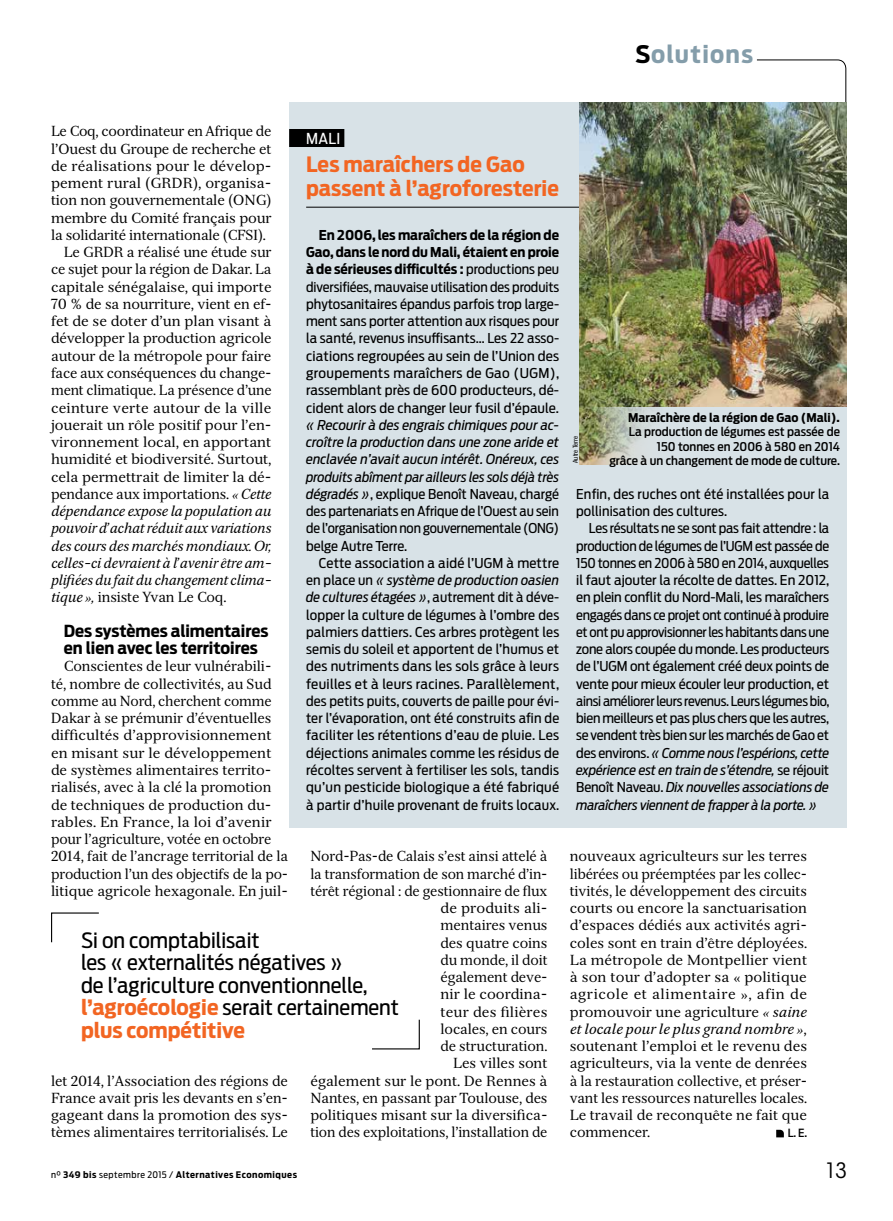
<style>
.page{position:relative;width:893px;height:1221px;background:#fff}
.page>*{position:absolute;margin:0;border:0;box-sizing:border-box;transform-origin:0 0}
.t1{font:700 24px "Antenna Cond";letter-spacing:.05em;color:#849daa;scale:1.07 1}
.t2{font:21px/22.5px "Antenna Cond";color:#000;scale:1.07 1}
.t3{font:700 21px/24px "Antenna Cond";letter-spacing:.005em;color:#f26522;scale:1.07 1}
.t4{font:condensed 21px "ITC Avant Garde Std";color:#000;scale:1.07 1}
.t5{font:700 16.5px/17.2px "Antenna Cond";color:#000;scale:1.07 1}
.t6{font:15px "Antenna Cond";color:#fff;scale:1.08 1}
.t7{font:14.25px/17.2px "Serif 12 Beta";letter-spacing:-.01em;color:#000;text-align:justify}
.t8{font:italic 14.25px "Serif 12 Beta";letter-spacing:-.02em;color:#000}
.t9{font:14.25px "Serif 12 Beta";letter-spacing:.01em;color:#000}
.t10{font:13.5px/17.2px "Antenna Cond";letter-spacing:.005em;color:#000;text-align:justify;scale:1.06 1}
.t11{font:13.5px/17.2px "Antenna Cond";letter-spacing:.005em;color:#000;text-align:justify;scale:1.09 1}
.t12{font:13.5px/17.2px "Antenna Cond";letter-spacing:.005em;color:#000;text-align:justify;scale:1.07 1}
.t13{font:italic 13.5px/17.2px "Antenna Cond";letter-spacing:-.005em;color:#000;text-align:justify;scale:1.09 1}
.t14{font:13.5px/17.2px "Antenna Cond";letter-spacing:.005em;color:#000;scale:1.08 1}
.t15{font:500 12px/14.2px "Antenna Cond";color:#000;text-align:right;scale:1.07 1}
.t16{font:700 12px "Antenna Cond";color:#000;scale:1.07 1}
.t17{font:500 11.25px "Antenna Cond";color:#000;scale:1.07 1}
.t18{font:700 9px "Antenna Cond";letter-spacing:.05em;color:#000;scale:1.07 1}
.t19{font:condensed 6.75px "Helvetica Neue LT Std";color:#000}
.s1{color:#000}
.s2{font-style:italic}
.s3{font-weight:700}
.s4{font-style:normal}
.s5{font-weight:700;color:#f26522}
.s6{font-weight:400}
</style>
<div class="page">
<svg style="left:756px;top:59px;width:91px;height:61px"></svg>
<svg style="left:776px;top:1129px;width:8px;height:8px"></svg>
<div style="left:289px;top:102px;width:557px;height:725px;background:#d8e2e7"></div>
<div style="left:289px;top:129px;width:55px;height:18px;background:#000"></div>
<hr style="left:306px;top:207px;width:273px;height:1px;background:#000">
<img style="left:579px;top:102px;width:267px;height:362px">
<svg style="left:585px;top:407px;width:261px;height:58px"></svg>
<svg style="left:372px;top:1019px;width:48px;height:30px"></svg>
<svg style="left:51px;top:912px;width:48px;height:31px"></svg>
<h1 class="t1" style="left:635px;top:39px;width:111px"><span class="s1">S</span>olutions</h1>
<p class="t7" style="left:51px;top:123px;width:222px">Le Coq, coordinateur en Afrique de</p>
<p class="t7" style="left:51px;top:140px;width:222px">l’Ouest du Groupe de recherche et</p>
<p class="t7" style="left:51px;top:157px;width:222px">de réalisations pour le dévelop-</p>
<p class="t7" style="left:51px;top:174px;width:222px">pement rural (GRDR), organisa-</p>
<p class="t7" style="left:51px;top:192px;width:222px">tion non gouvernementale (ONG)</p>
<p class="t7" style="left:51px;top:209px;width:222px">membre du Comité français pour</p>
<p class="t7" style="left:51px;top:226px;width:216px">la solidarité internationale (CFSI).</p>
<p class="t7" style="left:64px;top:243px;width:209px">Le GRDR a réalisé une étude sur</p>
<p class="t7" style="left:51px;top:261px;width:222px">ce sujet pour la région de Dakar. La</p>
<p class="t7" style="left:51px;top:278px;width:222px">capitale sénégalaise, qui importe</p>
<p class="t7" style="left:51px;top:295px;width:222px">70 % de sa nourriture, vient en ef-</p>
<p class="t7" style="left:51px;top:312px;width:222px">fet de se doter d’un plan visant à</p>
<p class="t7" style="left:51px;top:330px;width:222px">développer la production agricole</p>
<p class="t7" style="left:51px;top:347px;width:222px">autour de la métropole pour faire</p>
<p class="t7" style="left:51px;top:364px;width:222px">face aux conséquences du change-</p>
<p class="t7" style="left:51px;top:381px;width:222px">ment climatique. La présence d’une</p>
<p class="t9" style="left:51px;top:399px;width:222px">ceinture verte autour de la ville</p>
<p class="t7" style="left:51px;top:416px;width:222px">jouerait un rôle positif pour l’en-</p>
<p class="t7" style="left:51px;top:433px;width:222px">vironnement local, en apportant</p>
<p class="t7" style="left:51px;top:450px;width:222px">humidité et biodiversité. Surtout,</p>
<p class="t7" style="left:51px;top:468px;width:222px">cela permettrait de limiter la dé-</p>
<p class="t7" style="left:51px;top:485px;width:222px">pendance aux importations. <span class="s2">« Cette</span></p>
<p class="t8" style="left:51px;top:503px;width:222px">dépendance expose la population au</p>
<p class="t8" style="left:51px;top:520px;width:222px">pouvoir d’achat réduit aux variations</p>
<p class="t8" style="left:51px;top:537px;width:222px">des cours des marchés mondiaux. Or,</p>
<p class="t8" style="left:51px;top:554px;width:222px">celles-ci devraient à l’avenir être am-</p>
<p class="t8" style="left:51px;top:572px;width:222px">plifiées du fait du changement clima-</p>
<p class="t7" style="left:51px;top:588px;width:177px"><span class="s2">tique »,</span> insiste Yvan Le Coq.</p>
<p class="t5" style="left:64px;top:622px;width:193px">Des systèmes alimentaires en lien avec les territoires</p>
<p class="t7" style="left:51px;top:657px;width:239px;text-align:left;text-indent:13px">Conscientes de leur vulnérabili&shy;té, nombre de collectivités, au Sud comme au Nord, cherchent comme Dakar à se prémunir d’éventuelles difficultés d’approvisionnement en misant sur le développement de systèmes alimentaires territo&shy;rialisés, avec à la clé la promotion de techniques de production du&shy;rables. En France, la loi d’avenir pour l’agriculture, votée en octobre 2014, fait de l’ancrage territorial de la production l’un des objectifs de la po&shy;litique agricole hexagonale. En juil-</p>
<p class="t6" style="left:306px;top:129px;width:33px">MALI</p>
<h2 class="t3" style="left:306px;top:153px;width:238px">Les maraîchers de Gao passent à l’agroforesterie</h2>
<p class="t12" style="left:306px;top:226px;width:238px;text-indent:13px"><span class="s3">En 2006, les maraîchers de la région de Gao, dans le nord du Mali, étaient en proie à de sérieuses difficultés :</span> productions peu diversifiées, mauvaise utilisation des produits phytosanitaires épandus parfois trop large&shy;ment sans porter attention aux risques pour la santé, revenus insuffisants… Les 22 asso&shy;ciations regroupées au sein de l’Union des groupements maraîchers de Gao (UGM), rassemblant près de 600 producteurs, dé&shy;cident alors de changer leur fusil d’épaule.</p>
<p class="t13" style="left:306px;top:416px;width:234px">« Recourir à des engrais chimiques pour ac&shy;croître la production dans une zone aride et enclavée n’avait aucun intérêt. Onéreux, ces produits abîment par ailleurs les sols déjà très dégradés »<span class="s4">, explique Benoît Naveau, chargé des partenariats en Afrique de l’Ouest au sein de l’organisation non gouvernementale (ONG) belge Autre Terre.</span></p>
<p class="t11" style="left:306px;top:554px;width:234px;text-indent:13px">Cette association a aidé l’UGM à mettre en place un <span class="s2">« système de production oasien de cultures étagées »</span>, autrement dit à déve&shy;lopper la culture de légumes à l’ombre des palmiers dattiers. Ces arbres protègent les semis du soleil et apportent de l’humus et des nutriments dans les sols grâce à leurs feuilles et à leurs racines. Parallèlement, des petits puits, couverts de paille pour évi&shy;ter l’évaporation, ont été construits afin de faciliter les rétentions d’eau de pluie. Les déjections animales comme les résidus de récoltes servent à fertiliser les sols, tandis qu’un pesticide biologique a été fabriqué à partir d’huile provenant de fruits locaux.</p>
<p class="t16" style="left:628px;top:410px;width:199px">Maraîchère de la région de Gao (Mali).</p>
<p class="t15" style="left:629px;top:425px;width:199px">La production de légumes est passée de<br>150 tonnes en 2006 à 580 en 2014</p>
<p class="t19" style="left:572px;top:463px;width:29px;rotate:-90deg">Autre Terre</p>
<p class="t15" style="left:609px;top:453px;width:217px">grâce à un changement de mode de culture.</p>
<p class="t14" style="left:576px;top:485px;width:236px">Enfin, des ruches ont été installées pour la pollinisation des cultures.</p>
<p class="t10" style="left:576px;top:520px;width:240px;text-indent:13px">Les résultats ne se sont pas fait attendre : la production de légumes de l’UGM est passée de 150 tonnes en 2006 à 580 en 2014, auxquelles il faut ajouter la récolte de dattes. En 2012, en plein conflit du Nord-Mali, les maraîchers engagés dans ce projet ont continué à produire et ont pu approvisionner les habitants dans une zone alors coupée du monde. Les producteurs de l’UGM ont également créé deux points de vente pour mieux écouler leur production, et ainsi améliorer leurs revenus. Leurs légumes bio, bien meilleurs et pas plus chers que les autres, se vendent très bien sur les marchés de Gao et des environs. <span class="s2">« Comme nous l’espérions, cette expérience est en train de s’étendre,</span> se réjouit Benoît Naveau. <span class="s2">Dix nouvelles associations de maraîchers viennent de frapper à la porte. »</span></p>
<p class="t7" style="left:310px;top:847px;width:239px;text-align:right">Nord-Pas-de Calais s’est ainsi attelé à la transformation de son marché d’in&shy;térêt régional : de gestionnaire de flux de produits ali-<br>mentaires venus<br>des quatre coins<br>du monde, il doit<br>également deve-<br>nir le coordina-<br>teur des filières<br>locales, en cours<br>de structuration.<br>Les villes sont<br>également sur le pont. De Rennes à<br>Nantes, en passant par Toulouse, des politiques misant sur la diversifica&shy;tion des exploitations, l’installation de</p>
<p class="t7" style="left:570px;top:847px;width:239px">nouveaux agriculteurs sur les terres libérées ou préemptées par les collec&shy;tivités, le développement des circuits courts ou encore la sanctuarisation d’espaces dédiés aux activités agri&shy;coles sont en train d’être déployées.<br>La métropole de Montpellier vient à son tour d’adopter sa « politique agricole et alimentaire », afin de promouvoir une agriculture <span class="s2">« saine et locale pour le plus grand nombre »</span>, soutenant l’emploi et le revenu des agriculteurs, via la vente de denrées à la restauration collective, et préser&shy;vant les ressources naturelles locales.<br>Le travail de reconquête ne fait que commencer.</p>
<h2 class="t2" style="left:81px;top:928px;width:299px">Si on comptabilisait<br>les « externalités négatives »<br>de l’agriculture conventionnelle, <span class="s5">l’agroécologie</span> serait certainement <span class="s5">plus compétitive</span></h2>
<p class="t7" style="left:51px;top:1071px;width:239px">let 2014, l’Association des régions de France avait pris les devants en s’en&shy;gageant dans la promotion des sys&shy;tèmes alimentaires territorialisés. Le</p>
<p class="t17" style="left:788px;top:1126px;width:20px">L. E.</p>
<p class="t18" style="left:51px;top:1169px;width:232px"><span class="s6">n°</span> 349 bis <span class="s6">septembre 2015 /</span> Alternatives Economiques</p>
<h2 class="t4" style="left:825px;top:1158px;width:22px">13</h2>
</div>
